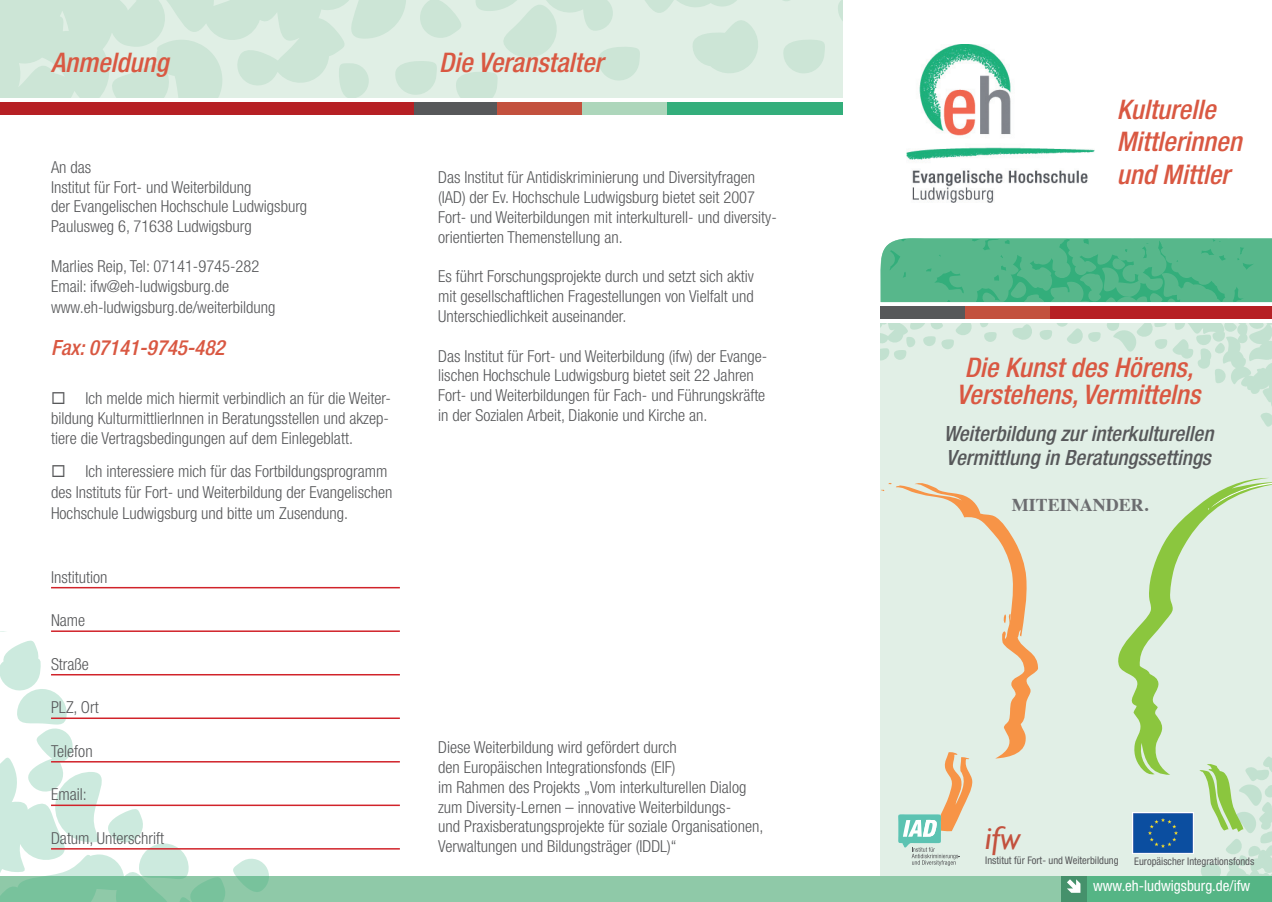
<style>
.page{position:relative;width:1272px;height:902px;background:#fff}
.page>*{position:absolute;margin:0;border:0;box-sizing:border-box;transform-origin:0 0}
.t1{font:italic 32.55px "Gill Sans";color:#c3513e}
.t2{font:italic 500 condensed 27px "Helvetica Neue";color:#d95842}
.t3{font:italic 500 condensed 21px "Helvetica Neue";color:#57585a}
.t4{font:italic 500 condensed 21px "Helvetica Neue";color:#d95842}
.t5{font:700 18px "Times";color:#6c6d70}
.t6{font:300 condensed 16.5px/19.8px "Helvetica Neue";color:#57585a}
.t7{font:condensed 15px "Helvetica Neue";color:#fff}
.t8{font:condensed 10.5px "Helvetica Neue";color:#57585a}
</style>
<div class="page">
<div style="left:880px;top:323px;width:391px;height:555px;background:#e1efe6"></div>
<div style="left:880px;top:306px;width:85px;height:13px;background:#57585a"></div>
<div style="left:965px;top:306px;width:85px;height:13px;background:#c3513e"></div>
<div style="left:1050px;top:306px;width:221px;height:13px;background:#b62024"></div>
<svg style="left:880px;top:238px;width:391px;height:64px;background:#53b689"></svg>
<svg style="left:880px;top:323px;width:391px;height:104px"></svg>
<div style="left:0;top:876px;width:1271px;height:25px;background:#8fc9a8"></div>
<div style="left:1085px;top:876px;width:186px;height:25px;background:#55b585"></div>
<div style="left:1060px;top:876px;width:26px;height:25px;background:#45916b"></div>
<svg style="left:1067px;top:879px;width:13px;height:13px"></svg>
<svg style="left:0;top:0;width:842px;height:98px;background:#d6eadd"></svg>
<div style="left:414px;top:102px;width:84px;height:13px;background:#57585a"></div>
<div style="left:0;top:102px;width:414px;height:13px;background:#b62024"></div>
<div style="left:582px;top:102px;width:84px;height:13px;background:#add6bb"></div>
<div style="left:666px;top:102px;width:176px;height:13px;background:#33ae7b"></div>
<div style="left:497px;top:102px;width:85px;height:13px;background:#c3513e"></div>
<svg style="left:0;top:631px;width:385px;height:270px"></svg>
<img style="left:906px;top:45px;width:188px;height:157px">
<hr style="left:51px;top:587px;width:349px;height:1px;background:#d1232a">
<hr style="left:51px;top:630px;width:349px;height:2px;background:#d1232a">
<hr style="left:51px;top:674px;width:349px;height:1px;background:#d1232a">
<hr style="left:51px;top:717px;width:349px;height:2px;background:#d1232a">
<hr style="left:51px;top:761px;width:349px;height:1px;background:#d1232a">
<hr style="left:51px;top:804px;width:349px;height:2px;background:#d1232a">
<hr style="left:51px;top:848px;width:349px;height:1px;background:#d1232a">
<svg style="left:1118px;top:478px;width:153px;height:398px"></svg>
<svg style="left:881px;top:483px;width:157px;height:382px"></svg>
<p class="t2" style="left:51px;top:47px;width:119px">Anmeldung</p>
<p class="t2" style="left:439px;top:47px;width:165px">Die Veranstalter</p>
<p class="t6" style="left:51px;top:157px;width:42px">An das</p>
<p class="t6" style="left:51px;top:177px;width:202px">Institut für Fort- und Weiterbildung</p>
<p class="t6" style="left:51px;top:196px;width:258px">der Evangelischen Hochschule Ludwigsburg</p>
<p class="t6" style="left:51px;top:216px;width:202px">Paulusweg 6, 71638 Ludwigsburg</p>
<p class="t6" style="left:51px;top:256px;width:210px">Marlies Reip, Tel: 07141-9745-282</p>
<p class="t6" style="left:51px;top:276px;width:180px">Email: ifw@eh-ludwigsburg.de</p>
<p class="t6" style="left:51px;top:297px;width:226px">www.eh-ludwigsburg.de/weiterbildung</p>
<p class="t4" style="left:51px;top:334px;width:175px">Fax: 07141-9745-482</p>
<p class="t6" style="left:51px;top:388px;width:341px">◻ Ich melde mich hiermit verbindlich an für die Weiter&shy;bildung KulturmittlierInnen in Beratungsstellen und akzep&shy;tiere die Vertragsbedingungen auf dem Einlegeblatt.</p>
<p class="t6" style="left:51px;top:461px;width:343px;line-height:21px">◻ Ich interessiere mich für das Fortbildungsprogramm des Instituts für Fort- und Weiterbildung der Evangelischen<br>Hochschule Ludwigsburg und bitte um Zusendung.</p>
<p class="t6" style="left:51px;top:566px;width:58px">Institution</p>
<p class="t6" style="left:51px;top:610px;width:36px">Name</p>
<p class="t6" style="left:51px;top:653px;width:39px">Straße</p>
<p class="t6" style="left:51px;top:697px;width:49px">PLZ, Ort</p>
<p class="t6" style="left:51px;top:740px;width:43px">Telefon</p>
<p class="t6" style="left:51px;top:784px;width:37px">Email:</p>
<p class="t6" style="left:51px;top:827px;width:115px">Datum, Unterschrift</p>
<p class="t6" style="left:438px;top:167px;width:340px">Das Institut für Antidiskriminierung und Diversityfragen (IAD) der Ev. Hochschule Ludwigsburg bietet seit 2007<br>Fort- und Weiterbildungen mit interkulturell- und diversity&shy;orientierten Themenstellung an.</p>
<p class="t6" style="left:438px;top:266px;width:317px;text-align:justify">Es führt Forschungsprojekte durch und setzt sich aktiv mit gesellschaftlichen Fragestellungen von Vielfalt und Unterschiedlichkeit auseinander.</p>
<p class="t6" style="left:438px;top:346px;width:331px">Das Institut für Fort- und Weiterbildung (ifw) der Evange&shy;lischen Hochschule Ludwigsburg bietet seit 22 Jahren Fort- und Weiterbildungen für Fach- und Führungskräfte in der Sozialen Arbeit, Diakonie und Kirche an.</p>
<p class="t6" style="left:438px;top:737px;width:240px">Diese Weiterbildung wird gefördert durch</p>
<p class="t6" style="left:438px;top:757px;width:239px">den Europäischen Integrationsfonds (EIF)</p>
<p class="t6" style="left:438px;top:776px;width:310px">im Rahmen des Projekts „Vom interkulturellen Dialog</p>
<p class="t6" style="left:438px;top:796px;width:292px">zum Diversity-Lernen – innovative Weiterbildungs-</p>
<p class="t6" style="left:438px;top:816px;width:327px">und Praxisberatungsprojekte für soziale Organisationen,<br>Verwaltungen und Bildungsträger (IDDL)“</p>
<p class="t2" style="left:1116px;top:93px;width:100px">Kulturelle</p>
<p class="t2" style="left:1116px;top:126px;width:126px">Mittlerinnen</p>
<p class="t2" style="left:1116px;top:158px;width:114px">und Mittler</p>
<p class="t2" style="left:964px;top:351px;width:230px">Die Kunst des Hörens,</p>
<p class="t2" style="left:956px;top:378px;width:245px">Verstehens, Vermittelns</p>
<p class="t3" style="left:943px;top:421px;width:271px">Weiterbildung zur interkulturellen</p>
<p class="t3" style="left:946px;top:445px;width:266px">Vermittlung in Beratungssettings</p>
<p class="t5" style="left:1011px;top:488px;width:138px">MITEINANDER.</p>
<p class="t1" style="left:985px;top:819px;width:36px">ifw</p>
<p class="t8" style="left:985px;top:854px;width:135px">Institut für Fort- und Weiterbildung</p>
<p class="t8" style="left:1134px;top:855px;width:122px">Europäischer Integrationsfonds</p>
<p class="t7" style="left:1093px;top:877px;width:159px">www.eh-ludwigsburg.de/ifw</p>
</div>
